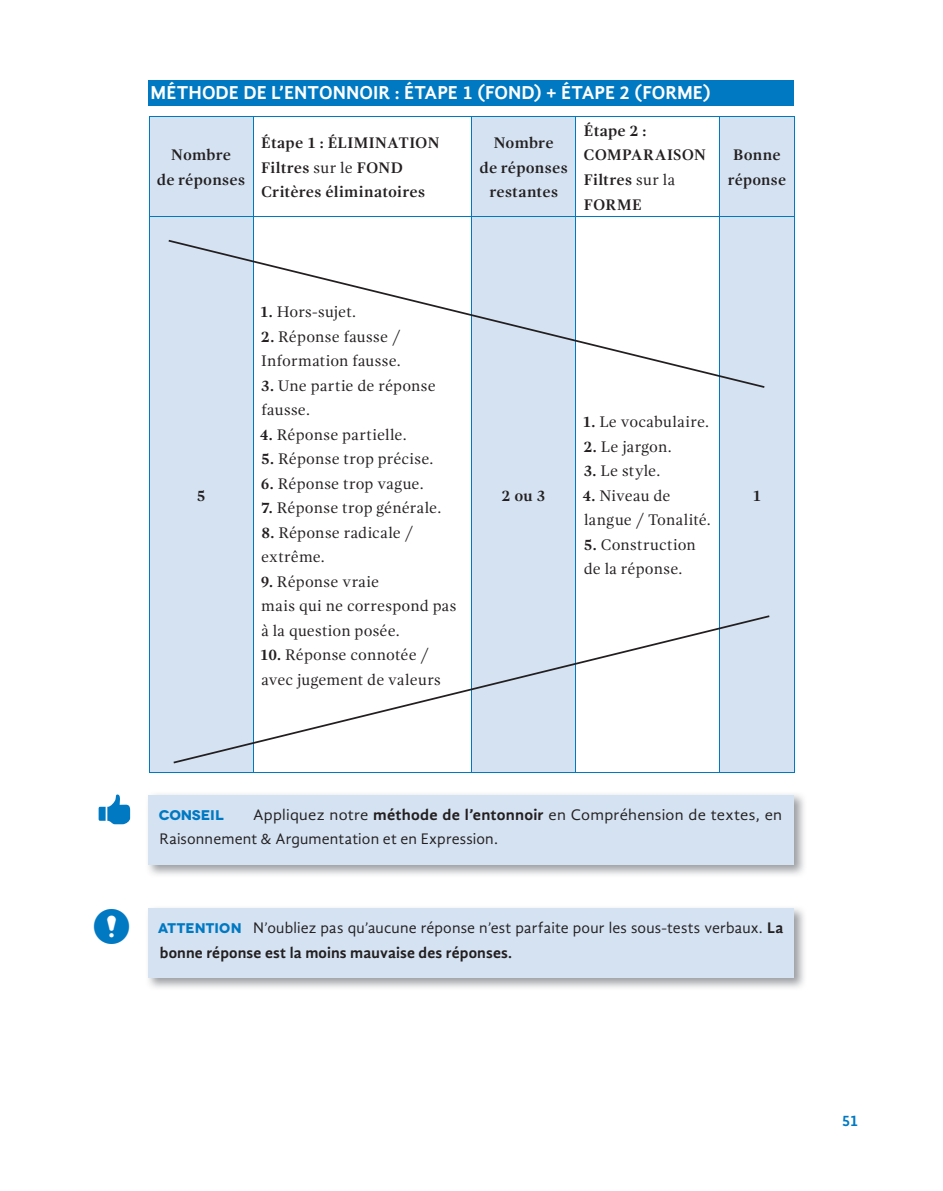
<style>
.page{position:relative;width:943px;height:1191px;background:#fff}
.page>*{position:absolute;margin:0;border:0;box-sizing:border-box;transform-origin:0 0}
.t1{font:70px "Entypo";color:#0079c2}
.t2{font:700 19.25px "Gandhi Sans";color:#fff}
.t3{font:15.75px/24.5px "Gandhi Serif";letter-spacing:.015em;color:#231f20}
.t4{font:700 15.75px/24.5px "Gandhi Serif";letter-spacing:.01em;color:#231f20;text-align:center}
.t5{font:15.75px/24.5px "Gandhi Sans";letter-spacing:.01em;color:#231f20}
.t6{font:15.75px/24.5px "Gandhi Sans";letter-spacing:.01em;color:#231f20;scale:1.04 1}
.t7{font:700 15.75px "Gandhi Sans";color:#0079c2}
.t8{font:700 14px "Novecentowide";letter-spacing:-.015em;color:#0079c2;scale:1.04 1}
.s1{font-weight:400}
.s2{font-weight:700}
.s3{font-family:"Novecentowide";font-weight:700;font-size:14px;color:#0079c2}
</style>
<div class="page">
<div style="left:149px;top:80px;width:645px;height:25px;background:#0079c2"></div>
<svg style="left:150px;top:117px;width:644px;height:655px"></svg>
<hr style="left:149px;top:116px;width:104px;height:1px;background:#0079c2">
<hr style="left:149px;top:117px;width:1px;height:100px;background:#0079c2">
<hr style="left:471px;top:116px;width:105px;height:1px;background:#0079c2">
<hr style="left:720px;top:116px;width:74px;height:1px;background:#0079c2">
<hr style="left:794px;top:117px;width:1px;height:100px;background:#0079c2">
<hr style="left:149px;top:217px;width:104px;height:1px;background:#0079c2">
<hr style="left:149px;top:217px;width:1px;height:555px;background:#0079c2">
<hr style="left:149px;top:772px;width:104px;height:1px;background:#0079c2">
<hr style="left:471px;top:217px;width:105px;height:1px;background:#0079c2">
<hr style="left:471px;top:772px;width:105px;height:1px;background:#0079c2">
<hr style="left:720px;top:217px;width:74px;height:1px;background:#0079c2">
<hr style="left:794px;top:217px;width:1px;height:555px;background:#0079c2">
<hr style="left:720px;top:772px;width:74px;height:1px;background:#0079c2">
<hr style="left:253px;top:116px;width:218px;height:1px;background:#0079c2">
<hr style="left:253px;top:117px;width:1px;height:100px;background:#0079c2">
<hr style="left:471px;top:117px;width:1px;height:100px;background:#0079c2">
<hr style="left:576px;top:116px;width:144px;height:1px;background:#0079c2">
<hr style="left:575px;top:117px;width:1px;height:100px;background:#0079c2">
<hr style="left:719px;top:117px;width:1px;height:100px;background:#0079c2">
<hr style="left:253px;top:217px;width:218px;height:1px;background:#0079c2">
<hr style="left:253px;top:217px;width:1px;height:555px;background:#0079c2">
<hr style="left:471px;top:217px;width:1px;height:555px;background:#0079c2">
<hr style="left:253px;top:772px;width:218px;height:1px;background:#0079c2">
<hr style="left:576px;top:217px;width:144px;height:1px;background:#0079c2">
<hr style="left:575px;top:217px;width:1px;height:555px;background:#0079c2">
<hr style="left:719px;top:217px;width:1px;height:555px;background:#0079c2">
<hr style="left:576px;top:772px;width:144px;height:1px;background:#0079c2">
<img style="left:148px;top:794px;width:656px;height:81px">
<div style="left:149px;top:795px;width:645px;height:70px;background:#d4e2f2"></div>
<img style="left:148px;top:908px;width:656px;height:80px">
<div style="left:149px;top:908px;width:645px;height:70px;background:#d4e2f2"></div>
<svg style="left:168px;top:240px;width:596px;height:148px"></svg>
<svg style="left:173px;top:615px;width:596px;height:148px"></svg>
<p class="t2" style="left:151px;top:82px;width:562px">MÉTHODE DE L’ENTONNOIR : ÉTAPE 1 (FOND) + ÉTAPE 2 (FORME)</p>
<p class="t4" style="left:157px;top:143px;width:90px">Nombre<br>de réponses</p>
<p class="t4" style="left:261px;top:131px;width:180px;text-align:left">Étape 1 : ÉLIMINATION<br>Filtres <span class="s1">sur le</span> FOND<br>Critères éliminatoires</p>
<p class="t4" style="left:479px;top:131px;width:90px">Nombre<br>de réponses restantes</p>
<p class="t4" style="left:583px;top:118px;width:124px;text-align:left">Étape 2 :<br>COMPARAISON<br>Filtres <span class="s1">sur la<br></span>FORME</p>
<p class="t4" style="left:728px;top:143px;width:60px">Bonne réponse</p>
<p class="t4" style="left:197px;top:483px;width:10px">5</p>
<p class="t3" style="left:260px;top:299px;width:98px"><span class="s2">1.</span> Hors-sujet.</p>
<p class="t3" style="left:261px;top:324px;width:141px"><span class="s2">2.</span> Réponse fausse /<br>Information fausse.</p>
<p class="t3" style="left:261px;top:373px;width:176px"><span class="s2">3.</span> Une partie de réponse fausse.</p>
<p class="t3" style="left:260px;top:422px;width:148px"><span class="s2">4.</span> Réponse partielle.</p>
<p class="t3" style="left:261px;top:446px;width:174px"><span class="s2">5.</span> Réponse trop précise.</p>
<p class="t3" style="left:261px;top:471px;width:164px"><span class="s2">6.</span> Réponse trop vague.</p>
<p class="t3" style="left:261px;top:495px;width:182px"><span class="s2">7.</span> Réponse trop générale.</p>
<p class="t3" style="left:261px;top:520px;width:153px"><span class="s2">8.</span> Réponse radicale / extrême.</p>
<p class="t3" style="left:261px;top:569px;width:197px"><span class="s2">9.</span> Réponse vraie<br>mais qui ne correspond pas à la question posée.</p>
<p class="t3" style="left:260px;top:642px;width:182px"><span class="s2">10.</span> Réponse connotée / avec jugement de valeurs</p>
<p class="t4" style="left:502px;top:483px;width:45px">2 ou 3</p>
<p class="t3" style="left:582px;top:410px;width:128px"><span class="s2">1.</span> Le vocabulaire.</p>
<p class="t3" style="left:583px;top:434px;width:89px"><span class="s2">2.</span> Le jargon.</p>
<p class="t3" style="left:583px;top:459px;width:78px"><span class="s2">3.</span> Le style.</p>
<p class="t3" style="left:582px;top:483px;width:130px"><span class="s2">4.</span> Niveau de langue / Tonalité.</p>
<p class="t3" style="left:583px;top:532px;width:113px"><span class="s2">5.</span> Construction de la réponse.</p>
<p class="t4" style="left:752px;top:483px;width:10px">1</p>
<h1 class="t1" style="left:95px;top:761px;width:40px">8</h1>
<p class="t6" style="left:159px;top:802px;width:600px;text-indent:93px">Appliquez notre <span class="s2">méthode de l’entonnoir</span> en Compréhension de textes, en<br>Raisonnement &amp; Argumentation et en Expression.</p>
<p class="t8" style="left:159px;top:806px;width:64px">CONSEIL</p>
<p class="t5" style="left:158px;top:915px;width:626px"><span class="s3">ATTENTION</span> N’oubliez pas qu’aucune réponse n’est parfaite pour les sous-tests verbaux. <span class="s2">La bonne réponse est la moins mauvaise des réponses.</span></p>
<p class="t7" style="left:841px;top:1112px;width:18px">51</p>
</div>
